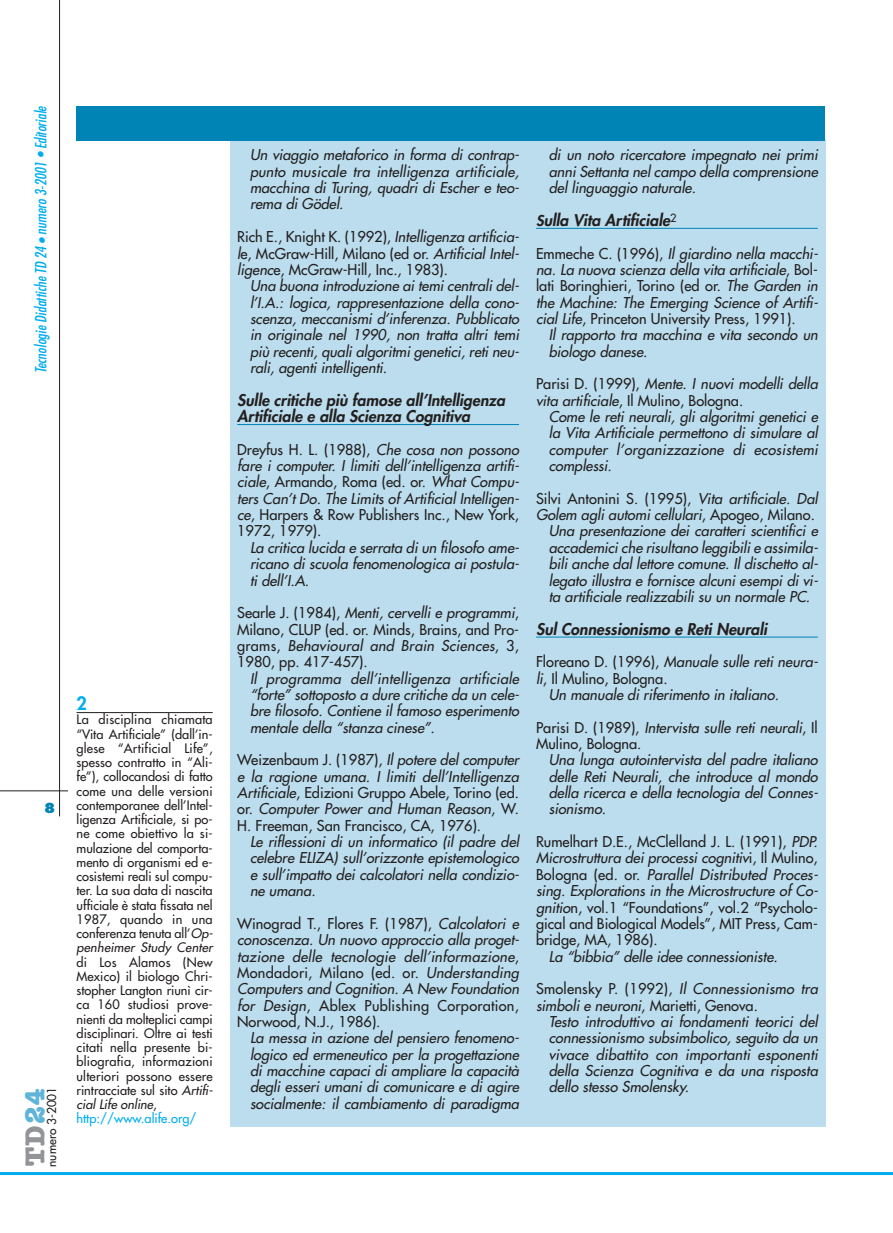
<style>
.page{position:relative;width:893px;height:1233px;background:#fff}
.page>*{position:absolute;margin:0;border:0;box-sizing:border-box;transform-origin:0 0}
.t1{font:700 27.45px "American Typewriter";color:#939497}
.t2{font:800 18px "Futura";color:#00adef}
.t3{font:italic 800 15.75px/16.4px "Futura";color:#231f1f}
.t4{font:italic condensed 15px "Futura";color:#00adef}
.t5{font:italic 14.55px/16.4px "Futura";color:#231f1f;text-align:justify}
.t6{font:14.55px/16.4px "Futura";color:#231f1f;text-align:justify}
.t7{font:800 13.5px "Futura";color:#0084b6}
.t8{font:12.75px/14.2px "Futura";color:#231f1f;text-align:justify}
.t9{font:12px "Futura";color:#231f1f}
.s1{color:#5fb4d7}
.s2{font-style:italic}
.s3{color:#00adef}
.s4{font-style:normal}
.s5{font-size:14.55px}
</style>
<div class="page">
<div style="left:230px;top:140px;width:595px;height:987px;background:#bde"></div>
<hr style="left:237px;top:424px;width:282px;height:1px;background:#0084b6">
<hr style="left:536px;top:228px;width:281px;height:1px;background:#0084b6">
<hr style="left:536px;top:637px;width:281px;height:1px;background:#0084b6">
<hr style="left:0;top:1172px;width:892px;height:3px;background:#00adef">
<hr style="left:59px;top:0;width:1px;height:816px;background:#231f1f">
<hr style="left:0;top:790px;width:68px;height:1px;background:#231f1f">
<div style="left:77px;top:106px;width:748px;height:34px;background:#0084b6"></div>
<hr style="left:77px;top:712px;width:136px;height:1px;background:#231f1f">
<p class="t4" style="left:34px;top:373px;width:269px;rotate:-90deg">Tecnologie Didattiche TD 24 • numero 3-2001 • Editoriale</p>
<p class="t7" style="left:44px;top:802px;width:13px">8</p>
<h1 class="t1" style="left:26px;top:1166px;width:79px;rotate:-90deg">TD<span class="s1">24</span></h1>
<p class="t9" style="left:46px;top:1167px;width:82px;rotate:-90deg">numero 3-2001</p>
<p class="t2" style="left:77px;top:695px;width:12px">2</p>
<p class="t8" style="left:77px;top:713px;width:138px">La disciplina chiamata “Vita Artificiale” (dall’in&shy;glese “Artificial Life”, spesso contratto in “Ali&shy;fe”), collocandosi di fatto come una delle versioni contemporanee dell’Intel&shy;ligenza Artificiale, si po&shy;ne come obiettivo la si&shy;mulazione del comporta&shy;mento di organismi ed e&shy;cosistemi reali sul compu&shy;ter. La sua data di nascita ufficiale è stata fissata nel 1987, quando in una conferenza tenuta all’<span class="s2">Op&shy;penheimer Study Center</span></p>
<p class="t8" style="left:77px;top:956px;width:138px;text-align:left">di Los Alamos (New<br>Mexico) il biologo Chri&shy;stopher Langton riunì cir&shy;ca 160 studiosi prove&shy;nienti da molteplici campi disciplinari. Oltre ai testi citati nella presente bi&shy;bliografia, informazioni ulteriori possono essere rintracciate sul sito <span class="s2">Artifi&shy;cial Life online</span>, <span class="s3">http://www.alife.org/</span></p>
<p class="t5" style="left:250px;top:148px;width:270px">Un viaggio metaforico in forma di contrap&shy;punto musicale tra intelligenza artificiale, macchina di Turing, quadri di Escher e teo&shy;rema di Gödel.</p>
<p class="t6" style="left:237px;top:230px;width:283px">Rich E., Knight K. (1992), <span class="s2">Intelligenza artificia&shy;l</span>e, McGraw-Hill, Milano (ed or. <span class="s2">Artificial Intel&shy;ligenc</span>e, McGraw-Hill, Inc., 1983).</p>
<p class="t5" style="left:250px;top:279px;width:270px">Una buona introduzione ai temi centrali del&shy;l’I.A.: logica, rappresentazione della cono&shy;scenza, meccanismi d’inferenza. Pubblicato in originale nel 1990, non tratta altri temi più recenti, quali algoritmi genetici, reti neu&shy;rali, agenti intelligenti.</p>
<p class="t3" style="left:237px;top:393px;width:269px">Sulle critiche più famose all’Intelligenza<br>Artificiale e alla Scienza Cognitiva</p>
<p class="t5" style="left:237px;top:442px;width:283px"><span class="s4">Dreyfus H. L. (1988),</span> Che cosa non possono fare i computer. I limiti dell’intelligenza artifi&shy;ciale<span class="s4">, Armando, Roma (ed. or.</span> What Compu&shy;ters Can’t Do. The Limits of Artificial Intelligen&shy;ce<span class="s4">, Harpers &amp; Row Publishers Inc., New York, 1972, 1979).</span></p>
<p class="t5" style="left:250px;top:540px;width:270px">La critica lucida e serrata di un filosofo ame&shy;ricano di scuola fenomenologica ai postula&shy;ti dell’I.A.</p>
<p class="t6" style="left:237px;top:606px;width:283px">Searle J. (1984), <span class="s2">Menti, cervelli e programmi</span>, Milano, CLUP (ed. or. Minds, Brains, and Pro&shy;grams, <span class="s2">Behavioural and Brain Sciences</span>, 3, 1980, pp. 417-457).</p>
<p class="t5" style="left:250px;top:671px;width:270px">Il programma dell’intelligenza artificiale “forte” sottoposto a dure critiche da un cele&shy;bre filosofo. Contiene il famoso esperimento mentale della “stanza cinese”.</p>
<p class="t5" style="left:237px;top:753px;width:283px"><span class="s4">Weizenbaum J. (1987),</span> Il potere del computer e la ragione umana. I limiti dell’Intelligenza Artificiale<span class="s4">, Edizioni Gruppo Abele, Torino (ed. or.</span> Computer Power and Human Reason<span class="s4">, W.<br>H. Freeman, San Francisco, CA, 1976).</span></p>
<p class="t5" style="left:250px;top:835px;width:270px">Le riflessioni di un informatico (il padre del celebre ELIZA) sull’orizzonte epistemologico e sull’impatto dei calcolatori nella condizio&shy;ne umana.</p>
<p class="t5" style="left:237px;top:916px;width:283px"><span class="s4">Winograd T., Flores F. (1987),</span> Calcolatori e conoscenza. Un nuovo approccio alla proget&shy;tazione delle tecnologie dell’informazione<span class="s4">, Mondadori, Milano (ed. or.</span> Understanding Computers and Cognition. A New Foundation for Design<span class="s4">, Ablex Publishing Corporation, Norwood, N.J., 1986).</span></p>
<p class="t5" style="left:250px;top:1031px;width:270px">La messa in azione del pensiero fenomeno&shy;logico ed ermeneutico per la progettazione di macchine capaci di ampliare la capacità degli esseri umani di comunicare e di agire socialmente: il cambiamento di paradigma</p>
<p class="t5" style="left:549px;top:148px;width:270px">di un noto ricercatore impegnato nei primi anni Settanta nel campo della comprensione del linguaggio naturale.</p>
<p class="t3" style="left:536px;top:213px;width:142px"><span class="s5">S</span>ulla Vita Artificiale<sup>2</sup></p>
<p class="t5" style="left:536px;top:246px;width:283px"><span class="s4">Emmeche C. (1996),</span> Il giardino nella macchi&shy;na. La nuova scienza della vita artificiale<span class="s4">, Bol&shy;lati Boringhieri, Torino (ed or.</span> The Garden in the Machine: The Emerging Science of Artifi&shy;cial Life<span class="s4">, Princeton University Press, 1991).</span></p>
<p class="t5" style="left:549px;top:328px;width:270px">Il rapporto tra macchina e vita secondo un biologo danese.</p>
<p class="t5" style="left:536px;top:377px;width:283px"><span class="s4">Parisi D. (1999),</span> Mente. I nuovi modelli della vita artificiale<span class="s4">, Il Mulino, Bologna.</span></p>
<p class="t5" style="left:549px;top:410px;width:270px">Come le reti neurali, gli algoritmi genetici e la Vita Artificiale permettono di simulare al computer l’organizzazione di ecosistemi complessi.</p>
<p class="t6" style="left:536px;top:491px;width:283px">Silvi Antonini S. (1995), <span class="s2">Vita artificiale. Dal</span></p>
<p class="t5" style="left:536px;top:508px;width:280px">Golem agli automi cellulari<span class="s4">, Apogeo, Milano.</span></p>
<p class="t5" style="left:549px;top:524px;width:270px">Una presentazione dei caratteri scientifici e</p>
<p class="t5" style="left:549px;top:540px;width:270px">accademici che risultano leggibili e assimila-</p>
<p class="t5" style="left:549px;top:557px;width:270px">bili anche dal lettore comune. Il dischetto al-</p>
<p class="t5" style="left:549px;top:573px;width:270px">legato illustra e fornisce alcuni esempi di vi-</p>
<p class="t5" style="left:549px;top:589px;width:263px">ta artificiale realizzabili su un normale PC.</p>
<p class="t3" style="left:536px;top:622px;width:232px">Sul Connessionismo e Reti Neurali</p>
<p class="t5" style="left:536px;top:655px;width:283px"><span class="s4">Floreano D. (1996),</span> Manuale sulle reti neura-</p>
<p class="t6" style="left:536px;top:671px;width:133px"><span class="s2">li</span>, Il Mulino, Bologna.</p>
<p class="t5" style="left:549px;top:687px;width:232px">Un manuale di riferimento in italiano.</p>
<p class="t6" style="left:536px;top:720px;width:283px">Parisi D. (1989), <span class="s2">Intervista sulle reti neurali</span>, Il<br>Mulino, Bologna.</p>
<p class="t5" style="left:549px;top:753px;width:270px">Una lunga autointervista del padre italiano delle Reti Neurali, che introduce al mondo della ricerca e della tecnologia del Connes&shy;sionismo.</p>
<p class="t6" style="left:536px;top:835px;width:283px">Rumelhart D.E., McClelland J. L. (1991), <span class="s2">PDP.<br>Microstruttura dei processi cognitiv</span>i, Il Mulino, Bologna (ed. or. <span class="s2">Parallel Distributed Proces&shy;sing. Explorations in the Microstructure of Co&shy;gnitio</span>n, vol.1 “Foundations”, vol.2 “Psycholo&shy;gical and Biological Models”, MIT Press, Cam&shy;bridge, MA, 1986).</p>
<p class="t5" style="left:549px;top:949px;width:230px">La “bibbia” delle idee connessioniste.</p>
<p class="t6" style="left:536px;top:982px;width:283px">Smolensky P. (1992), <span class="s2">Il Connessionismo tra simboli e neuroni</span>, Marietti, Genova.</p>
<p class="t5" style="left:549px;top:1014px;width:270px">Testo introduttivo ai fondamenti teorici del connessionismo subsimbolico, seguito da un vivace dibattito con importanti esponenti della Scienza Cognitiva e da una risposta dello stesso Smolensky.</p>
</div>
